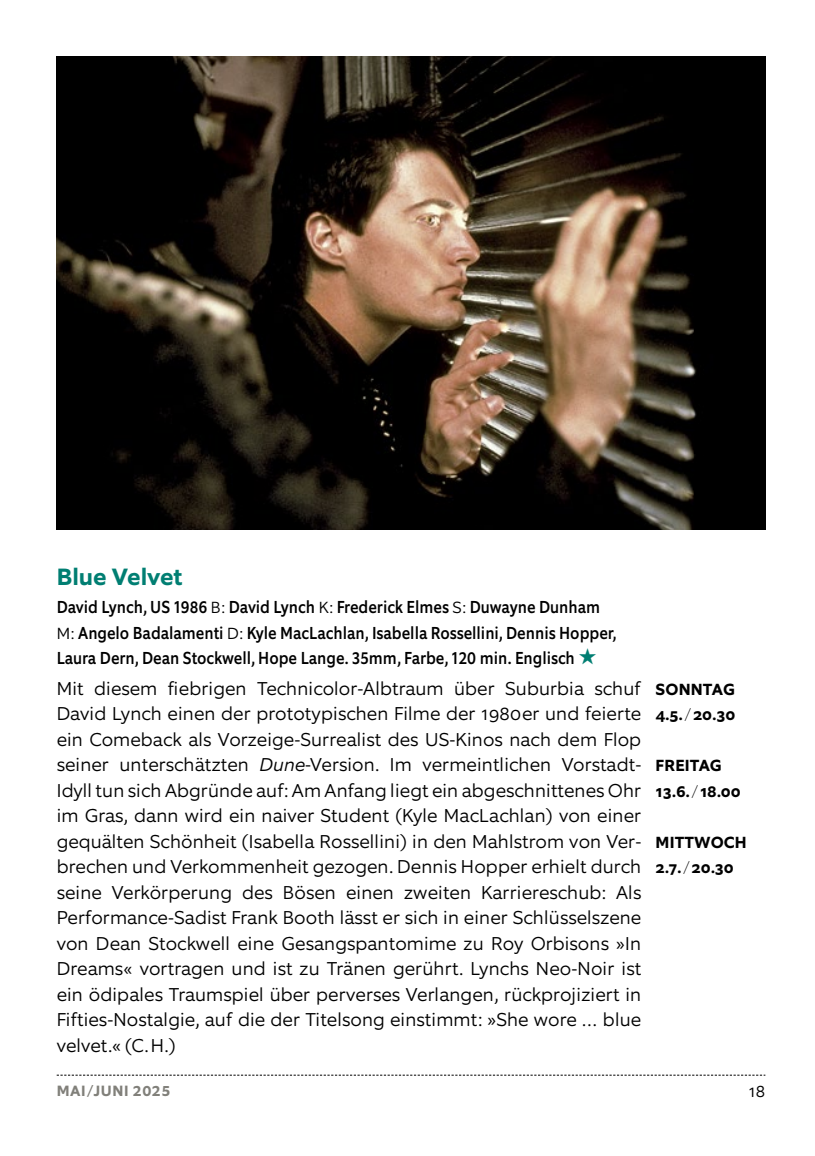
<style>
.page{position:relative;width:815px;height:1156px;background:#fff}
.page>*{position:absolute;margin:0;border:0;box-sizing:border-box;transform-origin:0 0}
.Film_Titel{font:700 23.75px "Equip";color:#007e72}
.Lauftext{font:300 18.75px/25.5px "Equip";color:#000;text-align:justify}
.Film_Credits{font:500 17.5px/25.5px "Equip Condensed";color:#000}
.t1{font:300 17px "Equip";color:#000}
.Spieltermin{font:700 16.25px "Equip";letter-spacing:.005em;color:#000}
.t2{font:700 15px "Equip";letter-spacing:.035em;color:#81807a}
.s1{font-family:"Equip";font-weight:300;font-size:16.25px}
.s2{color:#007e72}
.s3{font-style:italic}
.s4{font-weight:100}
</style>
<div class="page">
<svg style="left:57px;top:1074px;width:708px;height:1px"></svg>
<img style="left:57px;top:57px;width:708px;height:472px">
<p class="Film_Titel" style="left:57px;top:561px;width:127px">Blue Velvet</p>
<p class="Film_Credits" style="left:57px;top:594px;width:561px">David Lynch, US 1986 <span class="s1">B:</span> David Lynch <span class="s1">K:</span> Frederick Elmes <span class="s1">S:</span> Duwayne Dunham<br><span class="s1">M:</span> Angelo Badalamenti <span class="s1">D:</span> Kyle MacLachlan, Isabella Rossellini, Dennis Hopper,<br>Laura Dern, Dean Stockwell, Hope Lange. 35mm, Farbe, 120 min. Englisch <span class="s2">★</span></p>
<p class="Lauftext" style="left:57px;top:675px;width:586px">Mit diesem fiebrigen Technicolor-Albtraum über Suburbia schuf David Lynch einen der prototypischen Filme der 1980er und feierte ein Comeback als Vorzeige-Surrealist des US-Kinos nach dem Flop seiner unterschätzten <span class="s3">Dune</span>-Version. Im vermeintlichen Vorstadt-Idyll tun sich Abgründe auf: Am Anfang liegt ein abgeschnittenes Ohr im Gras, dann wird ein naiver Student (Kyle MacLachlan) von einer gequälten Schönheit (Isabella Rossellini) in den Mahlstrom von Ver&shy;brechen und Verkommenheit gezogen. Dennis Hopper erhielt durch seine Verkörperung des Bösen einen zweiten Karriereschub: Als Performance-Sadist Frank Booth lässt er sich in einer Schlüsselszene von Dean Stockwell eine Gesangspantomime zu Roy Orbisons »In Dreams« vortragen und ist zu Tränen gerührt. Lynchs Neo-Noir ist ein ödipales Traumspiel über perverses Verlangen, rückprojiziert in Fifties-Nostalgie, auf die der Titelsong einstimmt: »She wore … blue velvet.« (C.H.)</p>
<p class="Spieltermin" style="left:656px;top:678px;width:81px">SONNTAG</p>
<p class="Spieltermin" style="left:656px;top:704px;width:81px">4.5.<span class="s4">/</span>20.30</p>
<p class="Spieltermin" style="left:656px;top:755px;width:68px">FREITAG</p>
<p class="Spieltermin" style="left:656px;top:780px;width:87px">13.6.<span class="s4">/</span> 18.00</p>
<p class="Spieltermin" style="left:656px;top:831px;width:93px">MITTWOCH</p>
<p class="Spieltermin" style="left:656px;top:857px;width:80px">2.7.<span class="s4">/</span>20.30</p>
<p class="t2" style="left:57px;top:1080px;width:115px">MAI/JUNI 2025</p>
<p class="t1" style="left:749px;top:1080px;width:18px">18</p>
</div>
